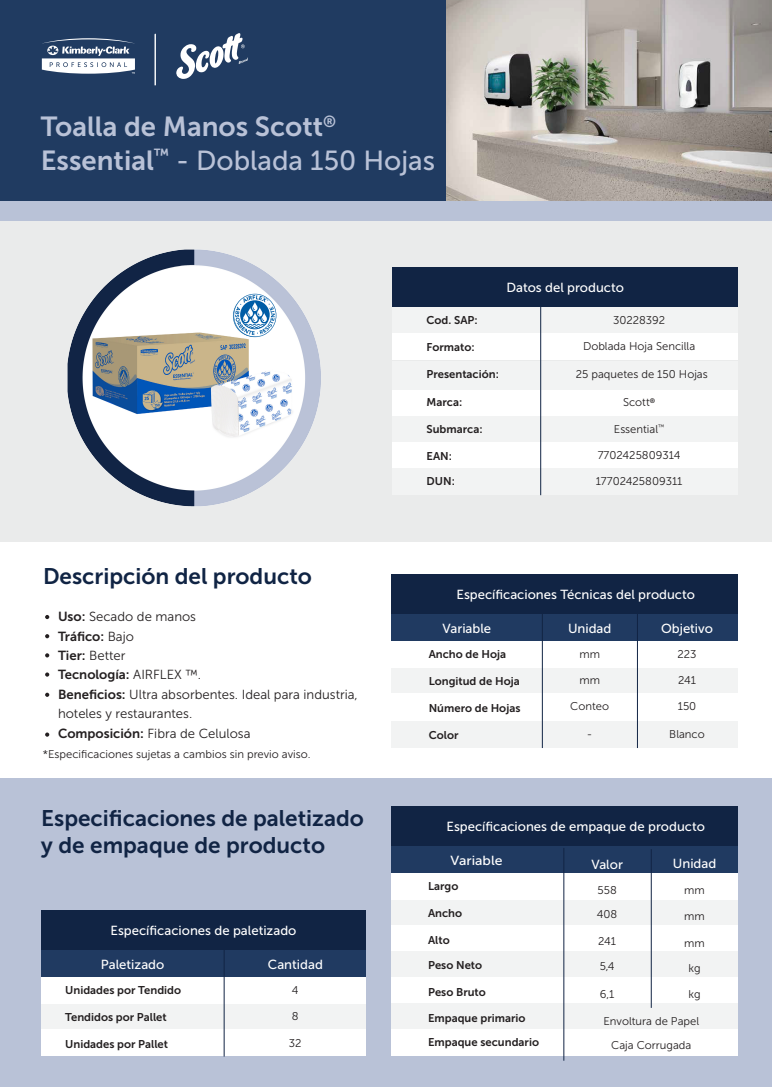
<style>
.page{position:relative;width:772px;height:1087px;background:#fff}
.page>*{position:absolute;margin:0;border:0;box-sizing:border-box;transform-origin:0 0}
.t1{font:27.5px "Museo Sans 500";color:#b9c2d7}
.t2{font:27.5px "Museo Sans 700";color:#b9c2d7}
.t3{font:22.5px/27px "Museo Sans 700";color:#112444}
.t4{font:22.5px "Museo Sans 700";color:#102444}
.t5{font:13.12px "Museo Sans 500";color:#fff}
.t6{font:13.12px/19.4px "Museo Sans 300";color:#231f20}
.t7{font:13.12px "Museo Sans 700";color:#231f20}
.t8{font:13.12px "Museo Sans 500";color:#fff;scale:1.07 1}
.t9{font:11.25px/23.9px "Museo Sans 300";color:#231f20}
.t10{font:11.25px "Museo Sans 700";color:#231f20}
.s1{font-family:"Museo Sans 700"}
.s2{font-family:"Museo Sans 300"}
</style>
<div class="page">
<div style="left:0;top:778px;width:771px;height:308px;background:#b9c2d7"></div>
<div style="left:1px;top:203px;width:770px;height:338px;background:#eaebeb"></div>
<div style="left:392px;top:267px;width:345px;height:41px;background:#112444"></div>
<div style="left:392px;top:307px;width:345px;height:27px;background:#f2f3f3"></div>
<div style="left:392px;top:361px;width:345px;height:28px;background:#f2f3f3"></div>
<div style="left:392px;top:390px;width:345px;height:26px;background:#fff"></div>
<div style="left:392px;top:333px;width:345px;height:26px;background:#fff"></div>
<div style="left:392px;top:416px;width:345px;height:26px;background:#f2f3f3"></div>
<div style="left:392px;top:442px;width:345px;height:27px;background:#fff"></div>
<div style="left:392px;top:468px;width:345px;height:27px;background:#f2f3f3"></div>
<hr style="left:540px;top:306px;width:1px;height:189px;background:#112444">
<div style="left:41px;top:910px;width:324px;height:41px;background:#112444"></div>
<div style="left:41px;top:950px;width:324px;height:26px;background:#203a61"></div>
<div style="left:41px;top:1003px;width:324px;height:26px;background:#f2f3f3"></div>
<div style="left:41px;top:976px;width:324px;height:27px;background:#fff"></div>
<div style="left:41px;top:1029px;width:324px;height:26px;background:#fff"></div>
<hr style="left:224px;top:949px;width:1px;height:107px;background:#112444">
<div style="left:391px;top:806px;width:346px;height:41px;background:#112444"></div>
<div style="left:391px;top:846px;width:346px;height:26px;background:#203a61"></div>
<div style="left:391px;top:899px;width:346px;height:26px;background:#f2f3f3"></div>
<div style="left:391px;top:872px;width:346px;height:27px;background:#fff"></div>
<div style="left:391px;top:925px;width:346px;height:26px;background:#fff"></div>
<div style="left:391px;top:950px;width:346px;height:27px;background:#f2f3f3"></div>
<div style="left:391px;top:977px;width:346px;height:26px;background:#fff"></div>
<div style="left:391px;top:1003px;width:346px;height:26px;background:#f2f3f3"></div>
<div style="left:391px;top:1029px;width:346px;height:26px;background:#fff"></div>
<hr style="left:563px;top:847px;width:1px;height:213px;background:#112444">
<hr style="left:650px;top:849px;width:1px;height:158px;background:#112444">
<img style="left:445px;top:0;width:326px;height:202px">
<div style="left:0;top:0;width:445px;height:203px;background:#203b61"></div>
<div style="left:391px;top:574px;width:346px;height:41px;background:#112444"></div>
<div style="left:391px;top:614px;width:346px;height:27px;background:#203a61"></div>
<div style="left:391px;top:667px;width:346px;height:26px;background:#f2f3f3"></div>
<div style="left:391px;top:640px;width:346px;height:27px;background:#fff"></div>
<div style="left:391px;top:720px;width:346px;height:27px;background:#f2f3f3"></div>
<hr style="left:542px;top:613px;width:1px;height:135px;background:#112444">
<hr style="left:637px;top:613px;width:1px;height:135px;background:#112444">
<div style="left:0;top:202px;width:771px;height:19px;background:#b9c2d7"></div>
<svg style="left:42px;top:38px;width:93px;height:36px"></svg>
<svg style="left:176px;top:33px;width:72px;height:46px"></svg>
<hr style="left:155px;top:34px;width:1px;height:51px;background:#fff">
<svg style="left:45px;top:615px;width:4px;height:4px"></svg>
<svg style="left:45px;top:634px;width:4px;height:4px"></svg>
<svg style="left:45px;top:653px;width:4px;height:4px"></svg>
<svg style="left:45px;top:672px;width:4px;height:4px"></svg>
<svg style="left:45px;top:732px;width:4px;height:4px"></svg>
<svg style="left:45px;top:692px;width:4px;height:4px"></svg>
<img style="left:67px;top:249px;width:254px;height:258px">
<svg style="left:233px;top:294px;width:43px;height:43px;background:#9bbfdb"></svg>
<h1 class="t2" style="left:41px;top:112px;width:297px">Toalla de Manos Scott<sup>®</sup></h1>
<h1 class="t1" style="left:41px;top:145px;width:395px"><span class="s1">Essential</span><sup>™</sup> - Doblada 150 Hojas</h1>
<p class="t5" style="left:506px;top:280px;width:119px">Datos del producto</p>
<h2 class="t4" style="left:43px;top:564px;width:270px">Descripción del producto</h2>
<p class="t6" style="left:58px;top:607px;width:139px"><span class="s1">Uso:</span> Secado de manos</p>
<p class="t7" style="left:58px;top:628px;width:77px">Tráfico: <span class="s2">Bajo</span></p>
<p class="t6" style="left:58px;top:646px;width:69px"><span class="s1">Tier:</span> Better</p>
<p class="t7" style="left:58px;top:667px;width:144px">Tecnología: <span class="s2">AIRFLEX ™.</span></p>
<p class="t6" style="left:58px;top:684px;width:301px"><span class="s1">Beneficios:</span> Ultra absorbentes. Ideal para industria, hoteles y restaurantes.<br><span class="s1">Composición:</span> Fibra de Celulosa</p>
<p class="t9" style="left:43px;top:742px;width:269px">*Especificaciones sujetas a cambios sin previo aviso.</p>
<h2 class="t3" style="left:41px;top:805px;width:324px">Especificaciones de paletizado y de empaque de producto</h2>
<p class="t5" style="left:110px;top:922px;width:187px">Específicaciones de paletizado</p>
<p class="t5" style="left:101px;top:956px;width:65px">Paletizado</p>
<p class="t5" style="left:268px;top:956px;width:56px">Cantidad</p>
<p class="t10" style="left:65px;top:983px;width:117px">Unidades por Tendido</p>
<p class="t10" style="left:65px;top:1010px;width:103px">Tendidos por Pallet</p>
<p class="t10" style="left:65px;top:1037px;width:104px">Unidades por Pallet</p>
<p class="t9" style="left:292px;top:978px;width:8px">4</p>
<p class="t9" style="left:292px;top:1004px;width:8px">8</p>
<p class="t9" style="left:289px;top:1030px;width:14px">32</p>
<p class="t10" style="left:426px;top:314px;width:53px">Cod. SAP:</p>
<p class="t9" style="left:612px;top:308px;width:54px">30228392</p>
<p class="t10" style="left:426px;top:340px;width:50px">Formato:</p>
<p class="t9" style="left:582px;top:334px;width:114px">Doblada Hoja Sencilla</p>
<p class="t10" style="left:426px;top:368px;width:74px">Presentación:</p>
<p class="t9" style="left:575px;top:362px;width:133px">25 paquetes de 150 Hojas</p>
<p class="t10" style="left:426px;top:396px;width:37px">Marca:</p>
<p class="t9" style="left:622px;top:390px;width:34px">Scott<sup>®</sup></p>
<p class="t10" style="left:426px;top:422px;width:58px">Submarca:</p>
<p class="t9" style="left:613px;top:416px;width:52px">Essential<sup>™</sup></p>
<p class="t10" style="left:426px;top:449px;width:27px">EAN:</p>
<p class="t9" style="left:597px;top:443px;width:84px">7702425809314</p>
<p class="t10" style="left:426px;top:475px;width:30px">DUN:</p>
<p class="t9" style="left:595px;top:469px;width:88px">17702425809311</p>
<p class="t5" style="left:456px;top:586px;width:240px">Específicaciones Técnicas del producto</p>
<p class="t5" style="left:442px;top:620px;width:50px">Variable</p>
<p class="t5" style="left:567px;top:620px;width:45px">Unidad</p>
<p class="t10" style="left:428px;top:647px;width:79px">Ancho de Hoja</p>
<p class="t10" style="left:428px;top:674px;width:92px">Longitud de Hoja</p>
<p class="t10" style="left:428px;top:701px;width:93px">Número de Hojas</p>
<p class="t5" style="left:660px;top:620px;width:53px">Objetivo</p>
<p class="t9" style="left:677px;top:642px;width:21px">223</p>
<p class="t9" style="left:677px;top:668px;width:20px">241</p>
<p class="t9" style="left:579px;top:642px;width:22px">mm</p>
<p class="t9" style="left:579px;top:668px;width:22px">mm</p>
<p class="t9" style="left:570px;top:694px;width:40px">Conteo</p>
<p class="t9" style="left:677px;top:694px;width:20px">150</p>
<p class="t10" style="left:428px;top:728px;width:31px">Color</p>
<p class="t9" style="left:586px;top:721px;width:7px">-</p>
<p class="t9" style="left:669px;top:721px;width:37px">Blanco</p>
<p class="t5" style="left:446px;top:818px;width:260px">Específicaciones de empaque de producto</p>
<p class="t8" style="left:450px;top:852px;width:50px">Variable</p>
<p class="t5" style="left:672px;top:856px;width:45px">Unidad</p>
<p class="t10" style="left:428px;top:879px;width:32px">Largo</p>
<p class="t10" style="left:428px;top:906px;width:36px">Ancho</p>
<p class="t10" style="left:428px;top:933px;width:23px">Alto</p>
<p class="t5" style="left:591px;top:857px;width:33px">Valor</p>
<p class="t9" style="left:596px;top:878px;width:22px">558<br>408</p>
<p class="t9" style="left:598px;top:929px;width:20px">241</p>
<p class="t9" style="left:599px;top:954px;width:16px">5,4</p>
<p class="t9" style="left:599px;top:981px;width:16px">6,1</p>
<p class="t9" style="left:684px;top:877px;width:22px">mm</p>
<p class="t9" style="left:684px;top:904px;width:22px">mm</p>
<p class="t9" style="left:684px;top:930px;width:22px">mm</p>
<p class="t10" style="left:428px;top:958px;width:56px">Peso Neto</p>
<p class="t10" style="left:428px;top:985px;width:59px">Peso Bruto</p>
<p class="t9" style="left:688px;top:956px;width:14px">kg</p>
<p class="t9" style="left:688px;top:982px;width:14px">kg</p>
<p class="t10" style="left:428px;top:1011px;width:99px">Empaque primario</p>
<p class="t9" style="left:603px;top:1008px;width:97px">Envoltura de Papel</p>
<p class="t10" style="left:428px;top:1035px;width:112px">Empaque secundario</p>
<p class="t9" style="left:611px;top:1033px;width:82px">Caja Corrugada</p>
</div>
